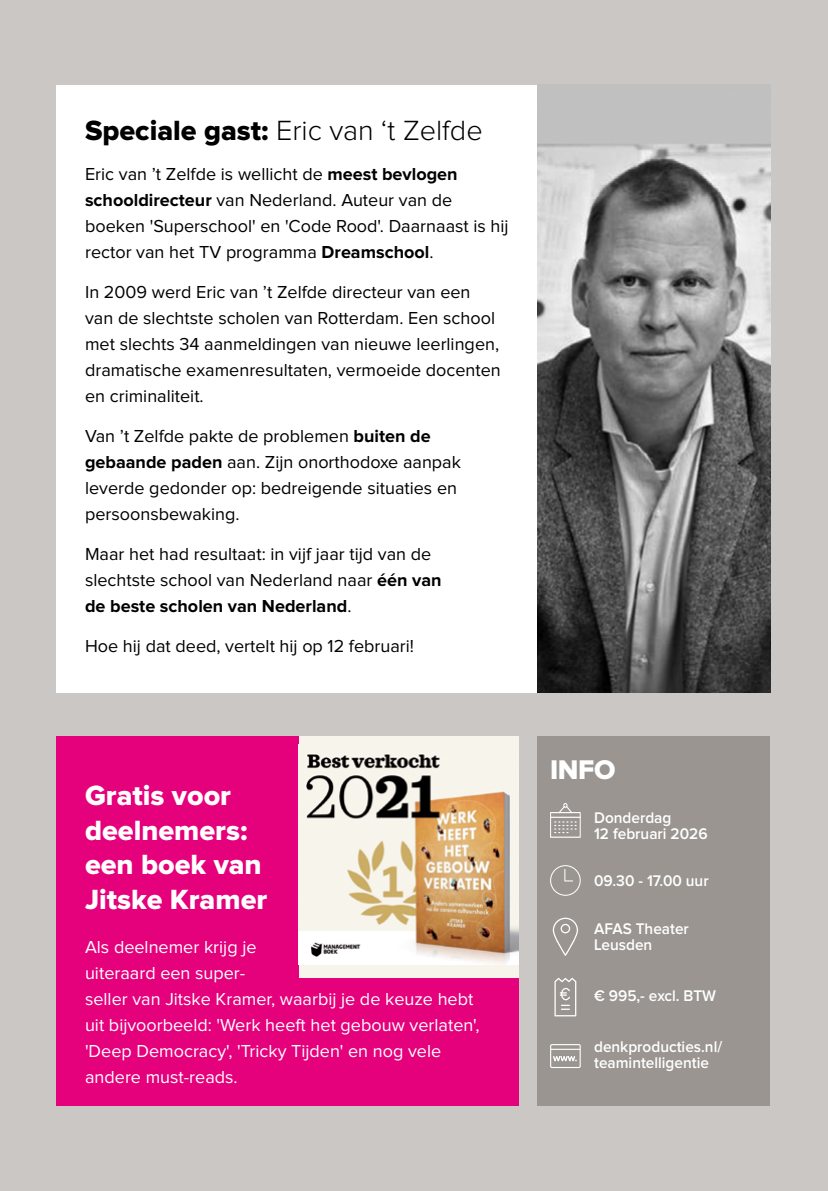
<style>
.page{position:relative;width:828px;height:1191px;background:#cac7c4}
.page>*{position:absolute;margin:0;border:0;box-sizing:border-box;transform-origin:0 0}
.t1{font:28.8px/34.6px "Proxima Nova Extrabld";color:#fff}
.t2{font:300 28.8px "Proxima Nova";color:#000}
.DPN_broodtext{font:28px "Proxima Nova Extrabld";color:#fff}
.t3{font:18px/26px "Proxima Nova";color:#000}
.t4{font:18px/26px "Proxima Nova";color:#fff}
.DPN_broodtext-2{font:600 16px/16px "Proxima Nova";color:#fff;scale:.96 1}
.s1{font-family:"Proxima Nova Extrabld";font-weight:400}
.s2{font-weight:700}
</style>
<div class="page">
<div style="left:56px;top:85px;width:714px;height:608px;background:#fff"></div>
<div style="left:56px;top:736px;width:462px;height:370px;background:#e5007c"></div>
<div style="left:537px;top:736px;width:233px;height:370px;background:#9a9590"></div>
<svg style="left:553px;top:917px;width:25px;height:38px"></svg>
<svg style="left:550px;top:803px;width:31px;height:34px"></svg>
<hr style="left:550px;top:816px;width:31px;height:2px;background:#fff">
<div style="left:550px;top:1044px;width:31px;height:24px;border:1px solid #fff"></div>
<svg style="left:550px;top:865px;width:31px;height:30px"></svg>
<svg style="left:554px;top:977px;width:22px;height:39px"></svg>
<hr style="left:550px;top:1048px;width:30px;height:1px;background:#fff">
<svg style="left:553px;top:1056px;width:23px;height:5px"></svg>
<img style="left:537px;top:84px;width:233px;height:609px">
<div style="left:299px;top:736px;width:219px;height:241px;background:#f7f4eb"></div>
<img style="left:299px;top:753px;width:219px;height:211px">
<p class="t2" style="left:85px;top:117px;width:399px"><span class="s1">Speciale gast:</span> Eric van ‘t Zelfde</p>
<p class="t3" style="left:85px;top:161px;width:425px">Eric van ’t Zelfde is wellicht de <span class="s2">meest bevlogen schooldirecteur</span> van Nederland. Auteur van de boeken 'Superschool' en 'Code Rood'. Daarnaast is hij rector van het TV programma <span class="s2">Dreamschool</span>.</p>
<p class="t3" style="left:85px;top:279px;width:417px">In 2009 werd Eric van ’t Zelfde directeur van een van de slechtste scholen van Rotterdam. Een school met slechts 34 aanmeldingen van nieuwe leerlingen, dramatische examenresultaten, vermoeide docenten en criminaliteit.</p>
<p class="t3" style="left:85px;top:423px;width:377px">Van ’t Zelfde pakte de problemen <span class="s2">buiten de gebaande paden</span> aan. Zijn onorthodoxe aanpak leverde gedonder op: bedreigende situaties en persoonsbewaking.</p>
<p class="t3" style="left:85px;top:541px;width:358px">Maar het had resultaat: in vijf jaar tijd van de slechtste school van Nederland naar <span class="s2">één van de beste scholen van Nederland</span>.</p>
<p class="t3" style="left:85px;top:633px;width:330px">Hoe hij dat deed, vertelt hij op 12 februari!</p>
<p class="t1" style="left:85px;top:779px;width:184px">Gratis voor deelnemers: een boek van<br>Jitske Kramer</p>
<p class="t4" style="left:85px;top:934px;width:396px">Als deelnemer krijg je<br>uiteraard een super-<br>seller van Jitske Kramer, waarbij je de keuze hebt uit bijvoorbeeld: 'Werk heeft het gebouw verlaten', 'Deep Democracy', 'Tricky Tijden' en nog vele andere must-reads.</p>
<p class="DPN_broodtext" style="left:550px;top:757px;width:67px">INFO</p>
<p class="DPN_broodtext-2" style="left:594px;top:810px;width:120px">Donderdag<br>12 februari 2026</p>
<p class="DPN_broodtext-2" style="left:594px;top:873px;width:121px">09.30 - 17.00 uur</p>
<p class="DPN_broodtext-2" style="left:594px;top:921px;width:100px">AFAS Theater<br>Leusden</p>
<p class="DPN_broodtext-2" style="left:594px;top:988px;width:129px">€ 995,- excl. BTW</p>
<p class="DPN_broodtext-2" style="left:594px;top:1039px;width:135px">denkproducties.nl/ teamintelligentie</p>
</div>
